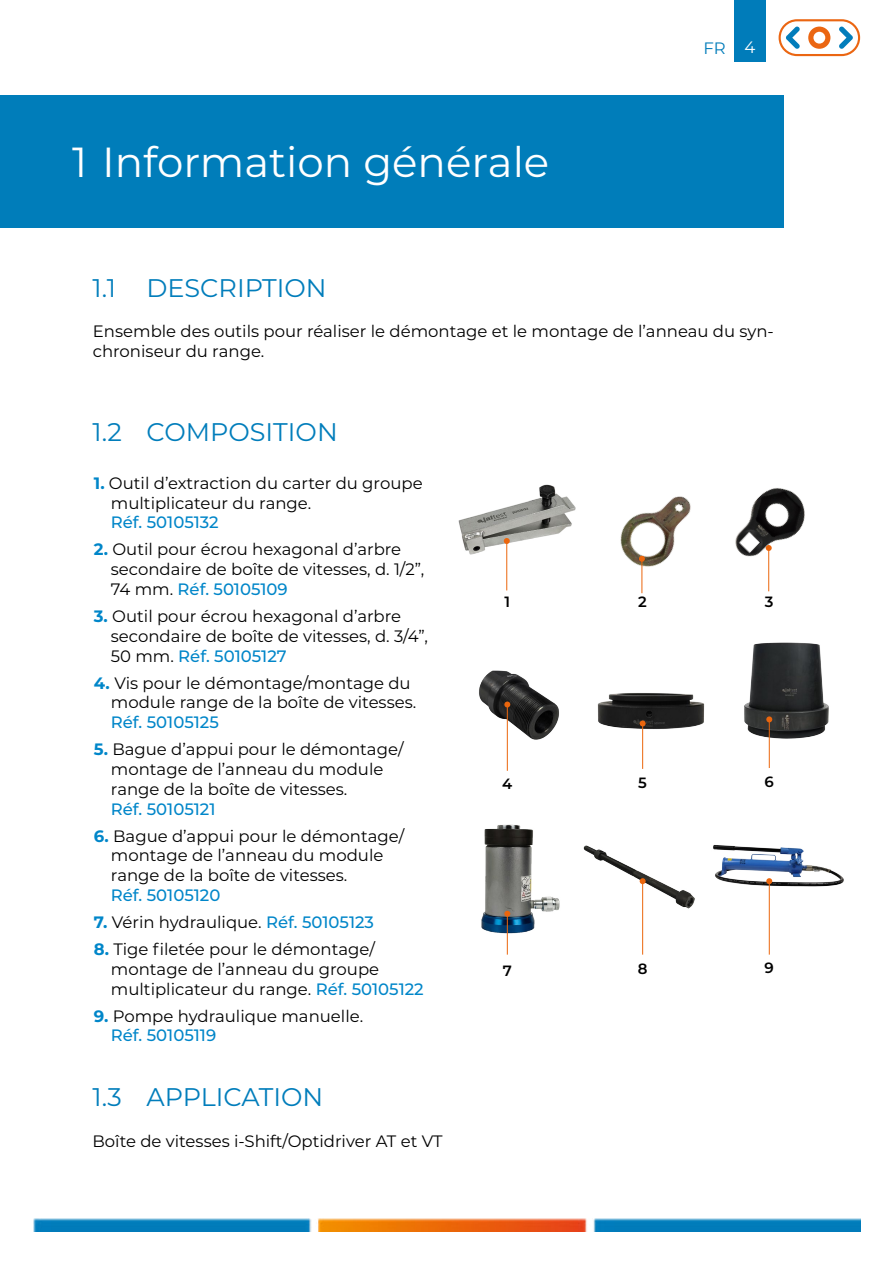
<style>
.page{position:relative;width:893px;height:1263px;background:#fff}
.page>*{position:absolute;margin:0;border:0;box-sizing:border-box;transform-origin:0 0}
.t1{font:42px "Montserrat";color:#fff}
.t2{font:25.5px "Montserrat";color:#017dbb}
.t3{font:16.5px/19.8px "Montserrat";color:#000}
.t4{font:500 16.5px "Montserrat";color:#0086c9}
.t5{font:16.5px "Montserrat";color:#007cba}
.t6{font:600 14.85px "Montserrat";color:#000}
.s1{color:#fff}
.s2{font-weight:700;color:#0086c9}
.s3{font-weight:500;color:#0086c9}
</style>
<div class="page">
<div style="left:734px;top:1px;width:31px;height:60px;background:#007cba"></div>
<img style="left:33px;top:1219px;width:827px;height:13px">
<div style="left:1px;top:95px;width:782px;height:133px;background:#007dba"></div>
<svg style="left:779px;top:19px;width:81px;height:37px"></svg>
<img style="left:768px;top:642px;width:61px;height:126px">
<img style="left:479px;top:670px;width:46px;height:98px">
<img style="left:481px;top:824px;width:56px;height:131px">
<img style="left:525px;top:643px;width:243px;height:126px">
<img style="left:537px;top:845px;width:158px;height:97px">
<img style="left:713px;top:845px;width:131px;height:71px">
<hr style="left:507px;top:913px;width:1px;height:42px;background:#eb660d">
<svg style="left:504px;top:911px;width:6px;height:6px"></svg>
<hr style="left:642px;top:881px;width:1px;height:74px;background:#eb660d">
<svg style="left:640px;top:878px;width:6px;height:6px"></svg>
<hr style="left:507px;top:704px;width:1px;height:67px;background:#eb660d">
<svg style="left:504px;top:701px;width:6px;height:6px"></svg>
<hr style="left:642px;top:723px;width:1px;height:46px;background:#eb660d">
<svg style="left:640px;top:720px;width:6px;height:6px"></svg>
<hr style="left:769px;top:881px;width:1px;height:74px;background:#eb660d">
<svg style="left:766px;top:878px;width:6px;height:6px"></svg>
<hr style="left:769px;top:719px;width:1px;height:49px;background:#eb660d">
<svg style="left:766px;top:716px;width:6px;height:6px"></svg>
<img style="left:620px;top:496px;width:56px;height:98px">
<img style="left:676px;top:488px;width:129px;height:104px">
<img style="left:458px;top:484px;width:118px;height:98px">
<hr style="left:642px;top:559px;width:1px;height:34px;background:#eb660d">
<svg style="left:639px;top:556px;width:6px;height:6px"></svg>
<hr style="left:768px;top:548px;width:1px;height:43px;background:#eb660d">
<svg style="left:766px;top:545px;width:6px;height:6px"></svg>
<hr style="left:506px;top:541px;width:1px;height:49px;background:#eb660d">
<svg style="left:504px;top:538px;width:6px;height:6px"></svg>
<h1 class="t1" style="left:72px;top:133px;width:479px">1 Information générale</h1>
<h2 class="t2" style="left:92px;top:270px;width:236px">1.1 DESCRIPTION</h2>
<p class="t5" style="left:703px;top:37px;width:53px">FR <span class="s1">4</span></p>
<p class="t3" style="left:93px;top:321px;width:682px">Ensemble des outils pour réaliser le démontage et le montage de l’anneau du syn&shy;chroniseur du range.</p>
<h2 class="t2" style="left:92px;top:414px;width:247px">1.2 COMPOSITION</h2>
<p class="t3" style="left:111px;top:472px;width:313px;text-indent:-17px"><span class="s2">1.</span> Outil d’extraction du carter du groupe multiplicateur du range.</p>
<p class="t4" style="left:111px;top:511px;width:109px">Réf. 50105132</p>
<p class="t3" style="left:111px;top:539px;width:315px;text-indent:-17px"><span class="s2">2.</span> Outil pour écrou hexagonal d’arbre secondaire de boîte de vitesses, d. 1/2”,<br>74 mm. <span class="s3">Réf. 50105109</span></p>
<p class="t3" style="left:111px;top:606px;width:319px;text-indent:-17px"><span class="s2">3.</span> Outil pour écrou hexagonal d’arbre secondaire de boîte de vitesses, d. 3/4”,<br>50 mm. <span class="s3">Réf. 50105127</span></p>
<p class="t3" style="left:111px;top:672px;width:307px;text-indent:-17px"><span class="s2">4.</span> Vis pour le démontage/montage du module range de la boîte de vitesses.</p>
<p class="t4" style="left:111px;top:711px;width:109px">Réf. 50105125</p>
<p class="t3" style="left:111px;top:739px;width:294px;text-indent:-17px"><span class="s2">5.</span> Bague d’appui pour le démontage/ montage de l’anneau du module range de la boîte de vitesses.</p>
<p class="t4" style="left:111px;top:797px;width:106px">Réf. 50105121</p>
<p class="t3" style="left:111px;top:825px;width:295px;text-indent:-17px"><span class="s2">6.</span> Bague d’appui pour le démontage/ montage de l’anneau du module range de la boîte de vitesses.</p>
<p class="t4" style="left:111px;top:883px;width:111px">Réf. 50105120</p>
<p class="t3" style="left:94px;top:911px;width:282px"><span class="s2">7.</span> Vérin hydraulique. <span class="s3">Réf. 50105123</span></p>
<p class="t3" style="left:111px;top:938px;width:314px;text-indent:-17px"><span class="s2">8.</span> Tige filetée pour le démontage/ montage de l’anneau du groupe multiplicateur du range. <span class="s3">Réf. 50105122</span></p>
<p class="t3" style="left:111px;top:1005px;width:254px;text-indent:-17px"><span class="s2">9.</span> Pompe hydraulique manuelle.<br><span class="s3">Réf. 50105119</span></p>
<h2 class="t2" style="left:92px;top:1079px;width:232px">1.3 APPLICATION</h2>
<p class="t3" style="left:92px;top:1130px;width:352px">Boîte de vitesses i-Shift/Optidriver AT et VT</p>
<p class="t6" style="left:504px;top:591px;width:7px">1</p>
<p class="t6" style="left:638px;top:591px;width:10px">2</p>
<p class="t6" style="left:765px;top:591px;width:10px">3</p>
<p class="t6" style="left:502px;top:773px;width:12px">4</p>
<p class="t6" style="left:638px;top:772px;width:10px">5</p>
<p class="t6" style="left:765px;top:771px;width:11px">6</p>
<p class="t6" style="left:503px;top:960px;width:11px">7</p>
<p class="t6" style="left:638px;top:958px;width:11px">8</p>
<p class="t6" style="left:765px;top:957px;width:11px">9</p>
</div>
